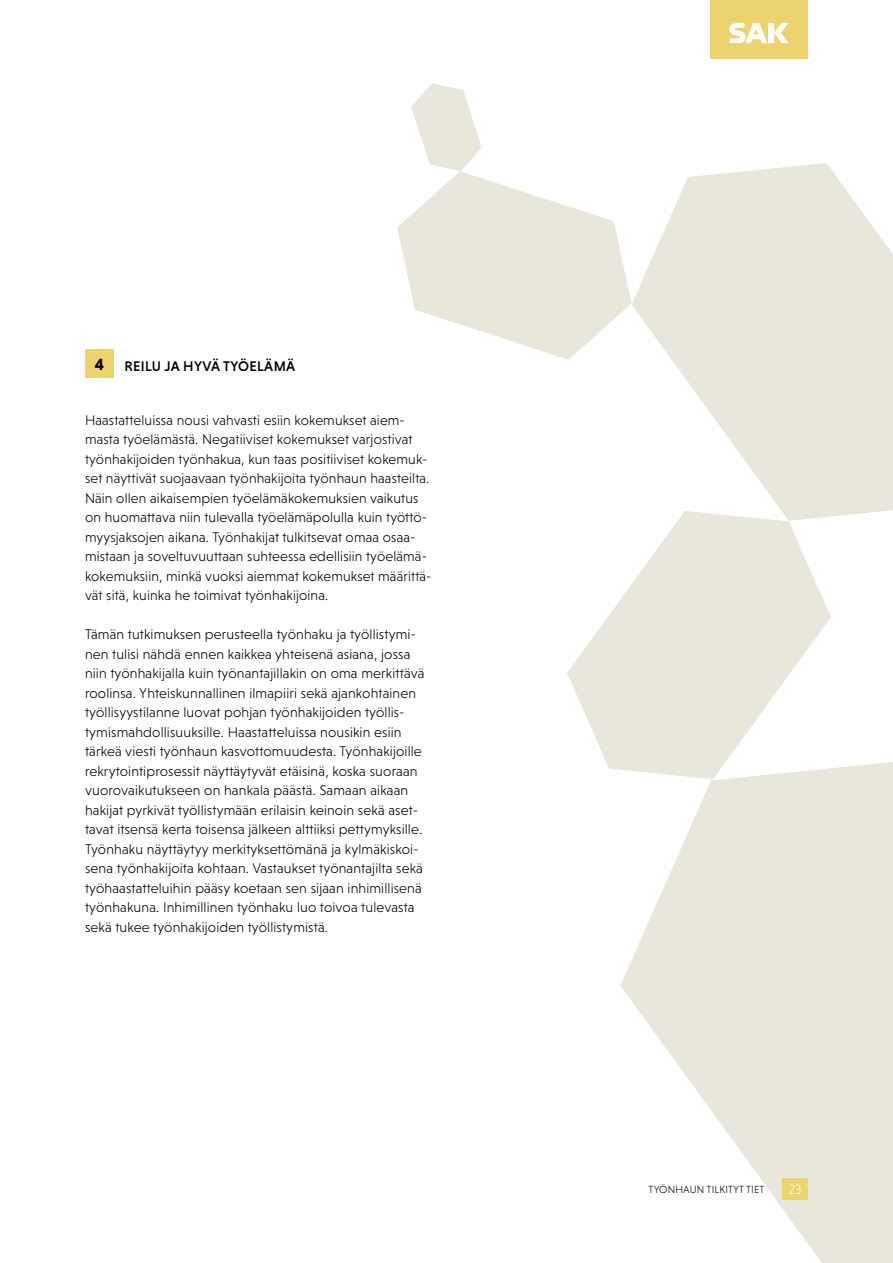
<style>
.page{position:relative;width:893px;height:1263px;background:#fff}
.page>*{position:absolute;margin:0;border:0;box-sizing:border-box;transform-origin:0 0}
.t1{font:700 16.5px "Niveau Grotesk";color:#000}
.t2{font:300 14.25px/19.5px "Niveau Grotesk";letter-spacing:.01em;color:#000}
.t3{font:500 14.25px "Niveau Grotesk";letter-spacing:.025em;color:#000}
.t4{font:300 13.5px "Niveau Grotesk";color:#fff}
.t5{font:300 10.5px "Niveau Grotesk";letter-spacing:.015em;color:#000}
</style>
<div class="page">
<svg style="left:567px;top:521px;width:264px;height:249px;fill:#e9e7dc"></svg>
<svg style="left:632px;top:163px;width:261px;height:358px;fill:#e9e7dc"></svg>
<svg style="left:397px;top:83px;width:235px;height:277px"></svg>
<svg style="left:620px;top:762px;width:273px;height:501px;fill:#e9e7dc"></svg>
<div style="left:710px;top:0;width:98px;height:58px;background:#edd36d"></div>
<svg style="left:729px;top:23px;width:60px;height:20px"></svg>
<div style="left:782px;top:1178px;width:26px;height:21px;background:#edd36d"></div>
<div style="left:85px;top:349px;width:29px;height:29px;background:#edd36d"></div>
<p class="t1" style="left:95px;top:354px;width:11px">4</p>
<p class="t3" style="left:125px;top:358px;width:172px">REILU JA HYVÄ TYÖELÄMÄ</p>
<p class="t2" style="left:85px;top:410px;width:348px">Haastatteluissa nousi vahvasti esiin kokemukset aiem&shy;masta työelämästä. Negatiiviset kokemukset varjostivat työnhakijoiden työnhakua, kun taas positiiviset kokemuk&shy;set näyttivät suojaavaan työnhakijoita työnhaun haasteilta.<br>Näin ollen aikaisempien työelämäkokemuksien vaikutus on huomattava niin tulevalla työelämäpolulla kuin työttö&shy;myysjaksojen aikana. Työnhakijat tulkitsevat omaa osaa&shy;mistaan ja soveltuvuuttaan suhteessa edellisiin työelämä&shy;kokemuksiin, minkä vuoksi aiemmat kokemukset määrittä&shy;vät sitä, kuinka he toimivat työnhakijoina.</p>
<p class="t2" style="left:85px;top:624px;width:341px">Tämän tutkimuksen perusteella työnhaku ja työllistymi&shy;nen tulisi nähdä ennen kaikkea yhteisenä asiana, jossa niin työnhakijalla kuin työnantajillakin on oma merkittävä roolinsa. Yhteiskunnallinen ilmapiiri sekä ajankohtainen työllisyystilanne luovat pohjan työnhakijoiden työllis&shy;tymismahdollisuuksille. Haastatteluissa nousikin esiin tärkeä viesti työnhaun kasvottomuudesta. Työnhakijoille rekrytointiprosessit näyttäytyvät etäisinä, koska suoraan vuorovaikutukseen on hankala päästä. Samaan aikaan hakijat pyrkivät työllistymään erilaisin keinoin sekä aset&shy;tavat itsensä kerta toisensa jälkeen alttiiksi pettymyksille.<br>Työnhaku näyttäytyy merkityksettömänä ja kylmäkiskoi&shy;sena työnhakijoita kohtaan. Vastaukset työnantajilta sekä työhaastatteluihin pääsy koetaan sen sijaan inhimillisenä työnhakuna. Inhimillinen työnhaku luo toivoa tulevasta sekä tukee työnhakijoiden työllistymistä.</p>
<p class="t5" style="left:649px;top:1183px;width:117px">TYÖNHAUN TILKITYT TIET</p>
<p class="t4" style="left:789px;top:1181px;width:14px">23</p>
</div>
